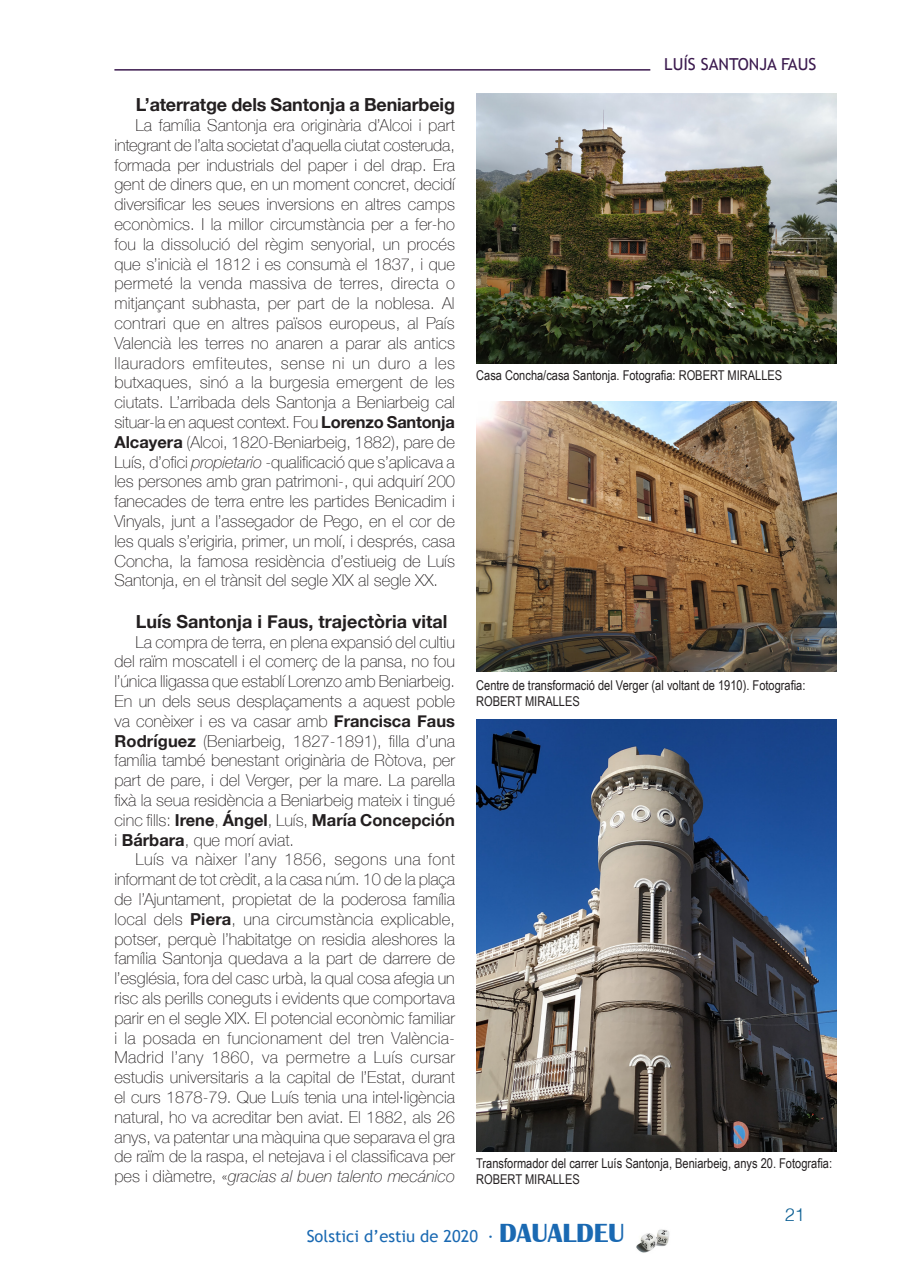
<style>
.page{position:relative;width:910px;height:1280px;background:#fff}
.page>*{position:absolute;margin:0;border:0;box-sizing:border-box;transform-origin:0 0}
.t1{font:700 18px "Helvetica Neue";letter-spacing:-.005em;color:#231f20}
.t2{font:300 18px "Helvetica";color:#0e6094}
.t3{font:100 16.5px/19.8px "Helvetica Neue";color:#231f20;text-align:justify}
.t4{font:16.5px "Trebuchet MS";color:#1a69b2}
.t5{font:16.5px "Trebuchet MS";color:#3b1a4e}
.t6{font:13.5px/16.2px "Arial Narrow";color:#231f20}
.s1{font-weight:700}
.s2{font-style:italic}
.s3{font-family:"Britannic";font-weight:700;font-size:27px}
</style>
<div class="page">
<img style="left:636px;top:1229px;width:34px;height:24px">
<hr style="left:114px;top:69px;width:536px;height:2px;background:#3b1a4e">
<img style="left:476px;top:94px;width:360px;height:270px">
<img style="left:476px;top:402px;width:360px;height:270px">
<img style="left:476px;top:720px;width:360px;height:431px">
<p class="t1" style="left:136px;top:91px;width:321px">L’aterratge dels Santonja a Beniarbeig</p>
<p class="t3" style="left:114px;top:114px;width:342px;text-indent:21px">La família Santonja era originària d’Alcoi i part integrant de l’alta societat d’aquella ciutat costeruda, formada per industrials del paper i del drap. Era gent de diners que, en un moment concret, decidí diversificar les seues inversions en altres camps econòmics. I la millor circumstància per a fer-ho fou la dissolució del règim senyorial, un procés que s’inicià el 1812 i es consumà el 1837, i que permeté la venda massiva de terres, directa o mitjançant subhasta, per part de la noblesa. Al contrari que en altres països europeus, al País Valencià les terres no anaren a parar als antics llauradors emfiteutes, sense ni un duro a les butxaques, sinó a la burgesia emergent de les ciutats. L’arribada dels Santonja a Beniarbeig cal situar-la en aquest context. Fou <span class="s1">Lorenzo Santonja Alcayera</span> (Alcoi, 1820-Beniarbeig, 1882), pare de Luís, d’ofici <span class="s2">propietario</span> -qualificació que s’aplicava a les persones amb gran patrimoni-, qui adquirí 200 fanecades de terra entre les partides Benicadim i Vinyals, junt a l’assegador de Pego, en el cor de les quals s’erigiria, primer, un molí, i després, casa Concha, la famosa residència d’estiueig de Luís Santonja, en el trànsit del segle XIX al segle XX.</p>
<p class="t1" style="left:136px;top:607px;width:313px">Luís Santonja i Faus, trajectòria vital</p>
<p class="t3" style="left:114px;top:631px;width:342px;text-indent:21px">La compra de terra, en plena expansió del cultiu del raïm moscatell i el comerç de la pansa, no fou l’única lligassa que establí Lorenzo amb Beniarbeig.<br>En un dels seus desplaçaments a aquest poble va conèixer i es va casar amb <span class="s1">Francisca Faus Rodríguez</span> (Beniarbeig, 1827-1891), filla d’una família també benestant originària de Ròtova, per part de pare, i del Verger, per la mare. La parella fixà la seua residència a Beniarbeig mateix i tingué cinc fills: <span class="s1">Irene</span>, <span class="s1">Ángel</span>, Luís, <span class="s1">María Concepción </span>i <span class="s1">Bárbara</span>, que morí aviat.</p>
<p class="t3" style="left:114px;top:849px;width:342px;text-indent:21px">Luís va nàixer l’any 1856, segons una font informant de tot crèdit, a la casa núm. 10 de la plaça de l’Ajuntament, propietat de la poderosa família local dels <span class="s1">Piera</span>, una circumstància explicable, potser, perquè l’habitatge on residia aleshores la família Santonja quedava a la part de darrere de l’església, fora del casc urbà, la qual cosa afegia un risc als perills coneguts i evidents que comportava parir en el segle XIX. El potencial econòmic familiar i la posada en funcionament del tren València-Madrid l’any 1860, va permetre a Luís cursar estudis universitaris a la capital de l’Estat, durant el curs 1878-79. Que Luís tenia una intel·ligència natural, ho va acreditar ben aviat. El 1882, als 26 anys, va patentar una màquina que separava el gra de raïm de la raspa, el netejava i el classificava per pes i diàmetre, «<span class="s2">gracias al buen talento mecánico</span></p>
<p class="t5" style="left:664px;top:55px;width:154px">LUÍS SANTONJA FAUS</p>
<p class="t6" style="left:476px;top:366px;width:308px">Casa Concha/casa Santonja. Fotografia: ROBERT MIRALLES</p>
<p class="t6" style="left:476px;top:677px;width:331px">Centre de transformació del Verger (al voltant de 1910). Fotografia:<br>ROBERT MIRALLES</p>
<p class="t6" style="left:476px;top:1154px;width:357px">Transformador del carrer Luís Santonja, Beniarbeig, anys 20. Fotografia:<br>ROBERT MIRALLES</p>
<p class="t2" style="left:785px;top:1199px;width:22px">21</p>
<p class="t4" style="left:307px;top:1226px;width:319px">Solstici d’estiu de 2020 · <span class="s3">DAUALDEU</span></p>
</div>
